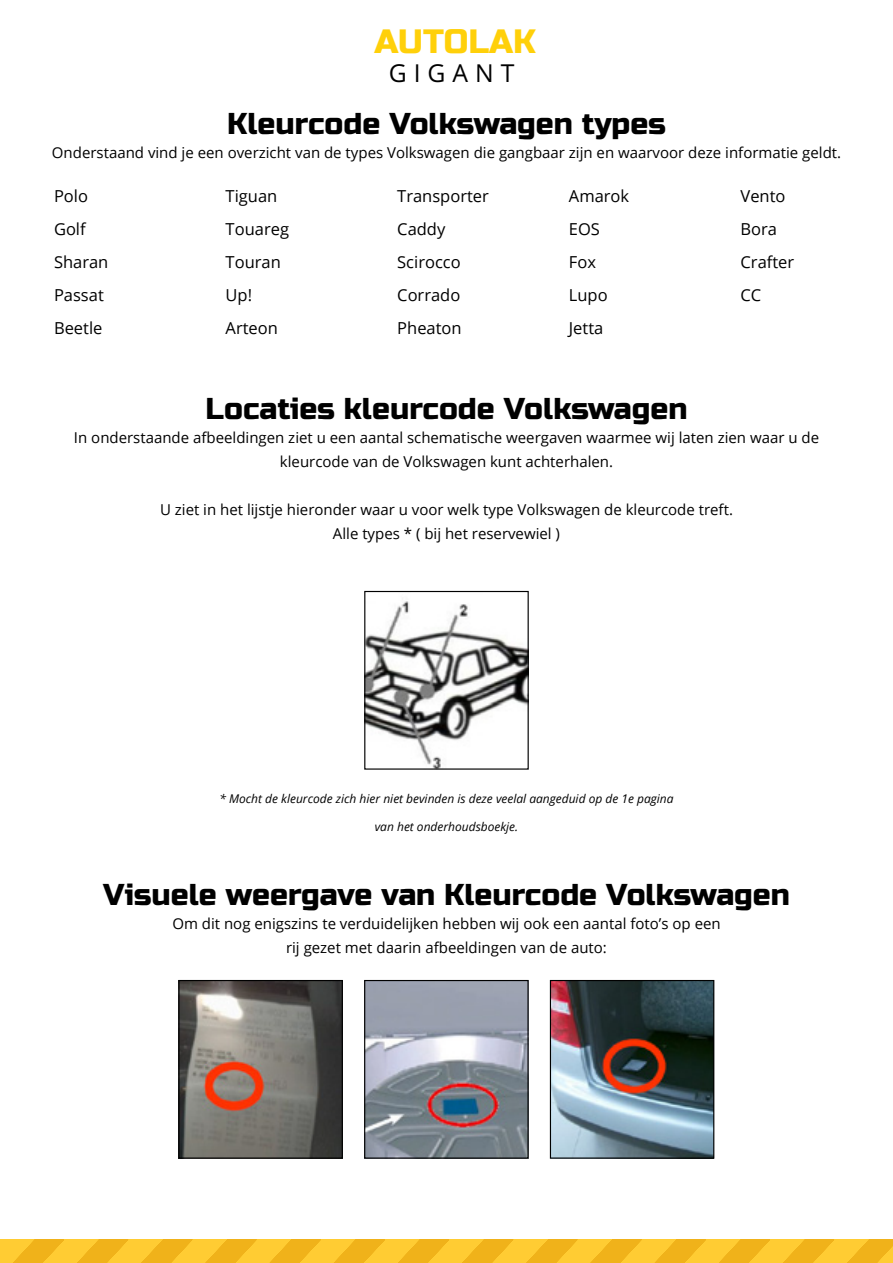
<style>
.page{position:relative;width:893px;height:1263px;background:#fff}
.page>*{position:absolute;margin:0;border:0;box-sizing:border-box;transform-origin:0 0}
.t1{font:33.75px "Russo One";color:#ffd00a}
.t2{font:30px "Russo One";color:#000}
.t3{font:24.75px "Open Sans";letter-spacing:.28em;color:#000}
.t4{font:16.5px/33px "Open Sans";color:#000}
.t5{font:15px/24px "Open Sans";color:#000;text-align:center}
.t6{font:italic 12px "Open Sans";color:#000}
</style>
<div class="page">
<svg style="left:0;top:1239px;width:892px;height:24px"></svg>
<img style="left:366px;top:598px;width:161px;height:170px">
<div style="left:364px;top:591px;width:165px;height:179px;border:1px solid #000"></div>
<img style="left:366px;top:982px;width:161px;height:175px">
<div style="left:364px;top:980px;width:165px;height:179px;border:1px solid #000"></div>
<img style="left:552px;top:982px;width:160px;height:175px">
<div style="left:550px;top:980px;width:164px;height:179px;border:1px solid #000"></div>
<img style="left:180px;top:982px;width:161px;height:175px">
<div style="left:178px;top:980px;width:165px;height:179px;border:1px solid #000"></div>
<h1 class="t1" style="left:374px;top:21px;width:163px">AUTOLAK</h1>
<h3 class="t3" style="left:389px;top:59px;width:127px">GIGANT</h3>
<h2 class="t2" style="left:227px;top:113px;width:440px">Kleurcode Volkswagen types</h2>
<p class="t5" style="left:52px;top:143px;width:791px">Onderstaand vind je een overzicht van de types Volkswagen die gangbaar zijn en waarvoor deze informatie geldt.</p>
<p class="t4" style="left:54px;top:181px;width:56px">Polo<br>Golf<br>Sharan<br>Passat<br>Beetle</p>
<p class="t4" style="left:226px;top:181px;width:65px">Tiguan<br>Touareg<br>Touran<br>Up!<br>Arteon</p>
<p class="t4" style="left:397px;top:181px;width:93px">Transporter<br>Caddy<br>Scirocco<br>Corrado<br>Pheaton</p>
<p class="t4" style="left:569px;top:181px;width:62px">Amarok<br>EOS<br>Fox<br>Lupo<br>Jetta</p>
<p class="t4" style="left:740px;top:181px;width:55px">Vento<br>Bora<br>Crafter<br>CC</p>
<h2 class="t2" style="left:206px;top:397px;width:483px">Locaties kleurcode Volkswagen</h2>
<p class="t5" style="left:74px;top:427px;width:747px">In onderstaande afbeeldingen ziet u een aantal schematische weergaven waarmee wij laten zien waar u de kleurcode van de Volkswagen kunt achterhalen.</p>
<p class="t5" style="left:160px;top:499px;width:574px">U ziet in het lijstje hieronder waar u voor welk type Volkswagen de kleurcode treft.<br>Alle types * ( bij het reservewiel )</p>
<p class="t6" style="left:219px;top:793px;width:456px">* Mocht de kleurcode zich hier niet bevinden is deze veelal aangeduid op de 1e pagina</p>
<p class="t6" style="left:375px;top:822px;width:145px">van het onderhoudsboekje.</p>
<h2 class="t2" style="left:103px;top:883px;width:688px">Visuele weergave van Kleurcode Volkswagen</h2>
<p class="t5" style="left:172px;top:913px;width:550px">Om dit nog enigszins te verduidelijken hebben wij ook een aantal foto’s op een rij gezet met daarin afbeeldingen van de auto:</p>
</div>
